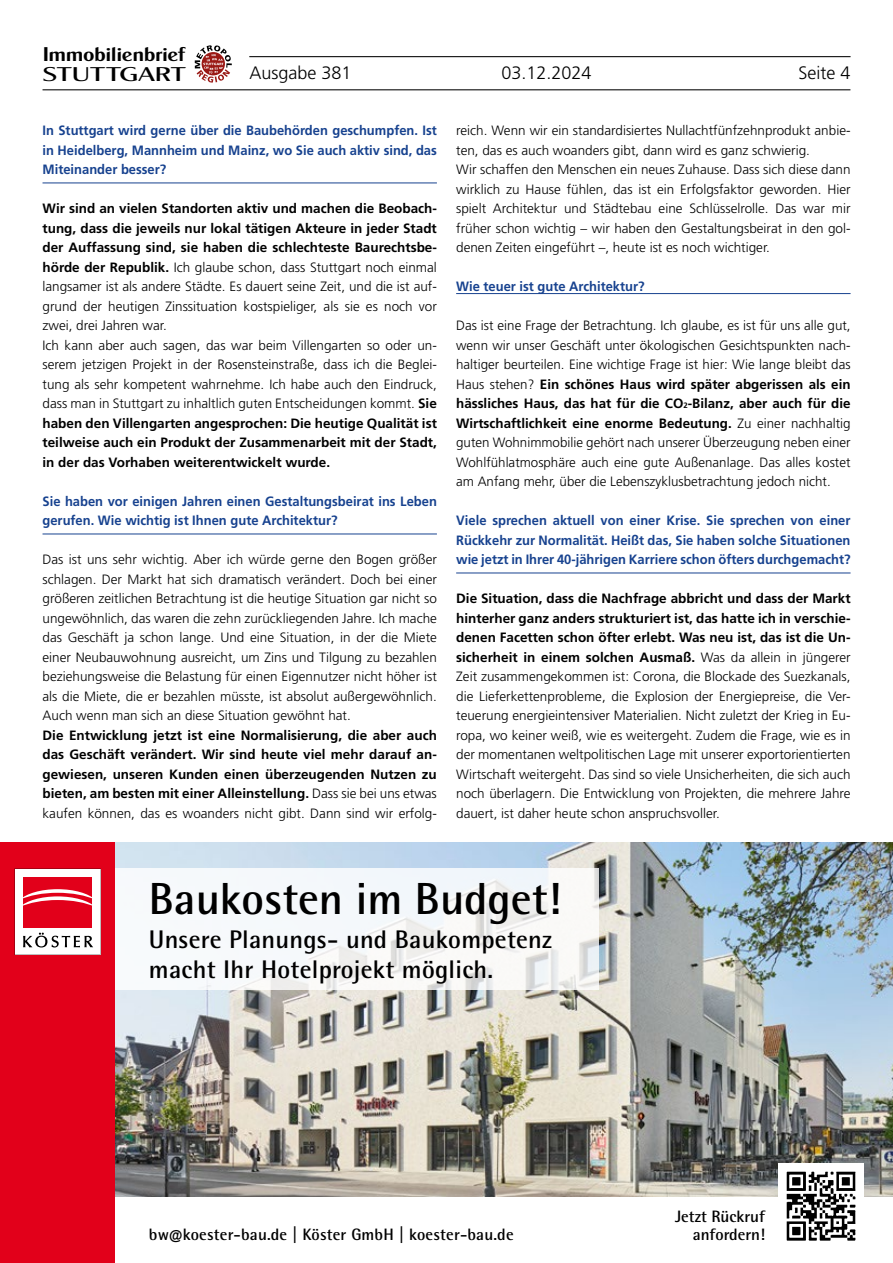
<style>
.page{position:relative;width:893px;height:1263px;background:#fff}
.page>*{position:absolute;margin:0;border:0;box-sizing:border-box;transform-origin:0 0}
.t1{font:700 45px "Rotis Semi Sans Pro";color:#000}
.t2{font:700 25.5px/30.6px "Rotis Semi Sans Pro";letter-spacing:.01em;color:#000}
.t3{font:19.95px "Cg Globe Gothic Bd";letter-spacing:-.02em;color:#000;scale:1.07 1}
.t4{font:19.95px "Cg Globe Gothic Dm";letter-spacing:-.02em;color:#000;scale:1.44 1}
.t5{font:300 18px "Frutiger";color:#000}
.t6{font:700 16.5px/18px "Rotis Semi Sans Pro";letter-spacing:.01em;color:#000;text-align:right}
.t7{font:300 13.5px/19.5px "Frutiger";color:#000;text-align:justify}
.t8{font:700 13.5px/19.5px "Frutiger";color:#17428f;text-align:justify;scale:.96 1}
.t9{font:700 13.5px/19.5px "Frutiger";color:#000;text-align:justify}
.s1{font-weight:700}
.s2{font-weight:300}
.s3{font-weight:700;font-size:7.8px}
</style>
<div class="page">
<hr style="left:456px;top:293px;width:394px;height:1px;background:#17428f">
<hr style="left:456px;top:573px;width:394px;height:1px;background:#17428f">
<hr style="left:43px;top:183px;width:394px;height:1px;background:#17428f">
<hr style="left:43px;top:534px;width:394px;height:1px;background:#17428f">
<hr style="left:43px;top:89px;width:807px;height:1px;background:#000">
<svg style="left:195px;top:45px;width:37px;height:38px"></svg>
<hr style="left:249px;top:56px;width:601px;height:1px;background:#000">
<img style="left:115px;top:842px;width:778px;height:354px">
<svg style="left:115px;top:868px;width:484px;height:122px;fill:#f6f9fb"></svg>
<img style="left:778px;top:1164px;width:85px;height:77px">
<div style="left:0;top:842px;width:115px;height:421px;background:#e2001a"></div>
<svg style="left:14px;top:868px;width:87px;height:87px"></svg>
<h3 class="t3" style="left:43px;top:42px;width:135px">Immobilienbrief</h3>
<h3 class="t4" style="left:43px;top:62px;width:101px">STUTTGART</h3>
<h3 class="t5" style="left:249px;top:63px;width:104px">Ausgabe 381</h3>
<h3 class="t5" style="left:501px;top:63px;width:92px">03.12.2024</h3>
<h3 class="t5" style="left:799px;top:63px;width:54px">Seite 4</h3>
<p class="t8" style="left:43px;top:120px;width:412px">In Stuttgart wird gerne über die Baubehörden geschumpfen. Ist in Heidelberg, Mannheim und Mainz, wo Sie auch aktiv sind, das Miteinander besser?</p>
<p class="t7" style="left:43px;top:199px;width:396px;text-align:left"><span class="s1">Wir sind an vielen Standorten aktiv und machen die Beobach&shy;tung, dass die jeweils nur lokal tätigen Akteure in jeder Stadt der Auffassung sind, sie haben die schlechteste Baurechtsbe&shy;hörde der Republik.</span> Ich glaube schon, dass Stuttgart noch einmal langsamer ist als andere Städte. Es dauert seine Zeit, und die ist auf&shy;grund der heutigen Zinssituation kostspieliger, als sie es noch vor zwei, drei Jahren war.<br>Ich kann aber auch sagen, das war beim Villengarten so oder un&shy;serem jetzigen Projekt in der Rosensteinstraße, dass ich die Beglei&shy;tung als sehr kompetent wahrnehme. Ich habe auch den Eindruck, dass man in Stuttgart zu inhaltlich guten Entscheidungen kommt. <span class="s1">Sie haben den Villengarten angesprochen: Die heutige Qualität ist teilweise auch ein Produkt der Zusammenarbeit mit der Stadt, in der das Vorhaben weiterentwickelt wurde.</span></p>
<p class="t8" style="left:43px;top:491px;width:412px">Sie haben vor einigen Jahren einen Gestaltungsbeirat ins Leben gerufen. Wie wichtig ist Ihnen gute Architektur?</p>
<p class="t7" style="left:43px;top:550px;width:396px">Das ist uns sehr wichtig. Aber ich würde gerne den Bogen größer schlagen. Der Markt hat sich dramatisch verändert. Doch bei einer größeren zeitlichen Betrachtung ist die heutige Situation gar nicht so ungewöhnlich, das waren die zehn zurückliegenden Jahre. Ich mache das Geschäft ja schon lange. Und eine Situation, in der die Miete einer Neubauwohnung ausreicht, um Zins und Tilgung zu bezahlen beziehungsweise die Belastung für einen Eigennutzer nicht höher ist als die Miete, die er bezahlen müsste, ist absolut außergewöhnlich.<br>Auch wenn man sich an diese Situation gewöhnt hat.</p>
<p class="t9" style="left:43px;top:725px;width:396px">Die Entwicklung jetzt ist eine Normalisierung, die aber auch das Geschäft verändert. Wir sind heute viel mehr darauf an&shy;gewiesen, unseren Kunden einen überzeugenden Nutzen zu bieten, am besten mit einer Alleinstellung. <span class="s2">Dass sie bei uns etwas kaufen können, das es woanders nicht gibt. Dann sind wir erfolg-</span></p>
<p class="t7" style="left:456px;top:121px;width:396px;text-align:left">reich. Wenn wir ein standardisiertes Nullachtfünfzehnprodukt anbie&shy;ten, das es auch woanders gibt, dann wird es ganz schwierig.<br>Wir schaffen den Menschen ein neues Zuhause. Dass sich diese dann wirklich zu Hause fühlen, das ist ein Erfolgsfaktor geworden. Hier spielt Architektur und Städtebau eine Schlüsselrolle. Das war mir früher schon wichtig – wir haben den Gestaltungsbeirat in den gol&shy;denen Zeiten eingeführt –, heute ist es noch wichtiger.</p>
<p class="t8" style="left:456px;top:276px;width:198px">Wie teuer ist gute Architektur?</p>
<p class="t7" style="left:456px;top:316px;width:396px">Das ist eine Frage der Betrachtung. Ich glaube, es ist für uns alle gut, wenn wir unser Geschäft unter ökologischen Gesichtspunkten nach&shy;haltiger beurteilen. Eine wichtige Frage ist hier: Wie lange bleibt das Haus stehen? <span class="s1">Ein schönes Haus wird später abgerissen als ein hässliches Haus, das hat für die CO</span><span class="s3">2</span><span class="s1">-Bilanz, aber auch für die Wirtschaftlichkeit eine enorme Bedeutung.</span> Zu einer nachhaltig guten Wohnimmobilie gehört nach unserer Überzeugung neben einer Wohlfühlatmosphäre auch eine gute Außenanlage. Das alles kostet am Anfang mehr, über die Lebenszyklusbetrachtung jedoch nicht.</p>
<p class="t8" style="left:456px;top:510px;width:412px">Viele sprechen aktuell von einer Krise. Sie sprechen von einer Rückkehr zur Normalität. Heißt das, Sie haben solche Situationen wie jetzt in Ihrer 40-jährigen Karriere schon öfters durchgemacht?</p>
<p class="t7" style="left:456px;top:589px;width:396px"><span class="s1">Die Situation, dass die Nachfrage abbricht und dass der Markt hinterher ganz anders strukturiert ist, das hatte ich in verschie&shy;denen Facetten schon öfter erlebt. Was neu ist, das ist die Un&shy;sicherheit in einem solchen Ausmaß.</span> Was da allein in jüngerer Zeit zusammengekommen ist: Corona, die Blockade des Suezkanals, die Lieferkettenprobleme, die Explosion der Energiepreise, die Ver&shy;teuerung energieintensiver Materialien. Nicht zuletzt der Krieg in Eu&shy;ropa, wo keiner weiß, wie es weitergeht. Zudem die Frage, wie es in der momentanen weltpolitischen Lage mit unserer exportorientierten Wirtschaft weitergeht. Das sind so viele Unsicherheiten, die sich auch noch überlagern. Die Entwicklung von Projekten, die mehrere Jahre dauert, ist daher heute schon anspruchsvoller.</p>
<h1 class="t1" style="left:149px;top:871px;width:413px">Baukosten im Budget!</h1>
<h2 class="t2" style="left:149px;top:924px;width:405px">Unsere Planungs- und Baukompetenz macht Ihr Hotelprojekt möglich.</h2>
<p class="t6" style="left:149px;top:1226px;width:366px">bw@koester-bau.de | Köster GmbH | koester-bau.de</p>
<p class="t6" style="left:675px;top:1208px;width:91px">Jetzt Rückruf anfordern!</p>
</div>
